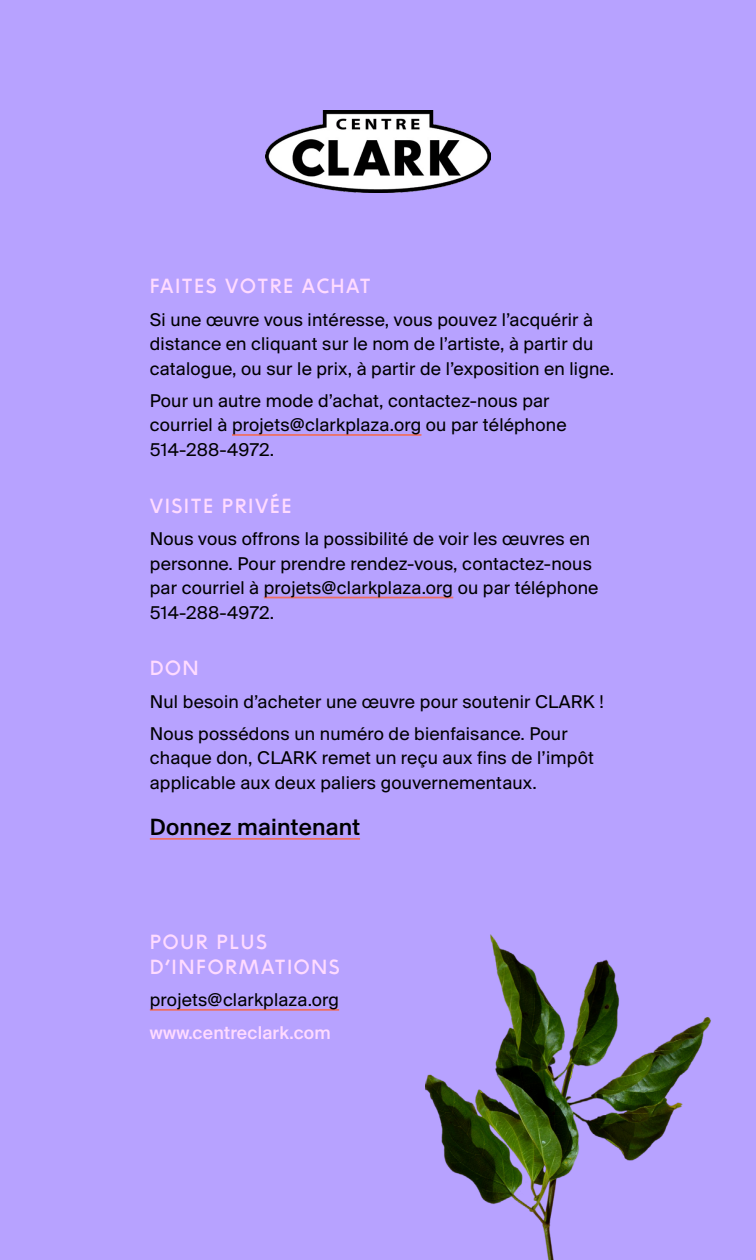
<style>
.page{position:relative;width:756px;height:1260px;background:#b7a2ff}
.page>*{position:absolute;margin:0;border:0;box-sizing:border-box;transform-origin:0 0}
.t1{font:500 24.5px "Suisse BP Intl";letter-spacing:.01em;color:#000}
.t2{font:21px "ZIGZAG Not Rounded";letter-spacing:.07em;color:#ffdbff}
.t3{font:19.25px/24.5px "Suisse BP Intl";letter-spacing:.01em;color:#000}
.t4{font:500 19.25px "Suisse BP Intl";letter-spacing:.01em;color:#ffdbff}
</style>
<div class="page">
<img style="left:266px;top:110px;width:224px;height:82px">
<hr style="left:232px;top:434px;width:189px;height:2px;background:#ee6f60">
<hr style="left:264px;top:597px;width:189px;height:1px;background:#ee6f60">
<hr style="left:150px;top:838px;width:210px;height:2px;background:#ee6f60">
<hr style="left:150px;top:1009px;width:189px;height:2px;background:#ee6f60">
<img style="left:425px;top:935px;width:286px;height:325px">
<p class="t2" style="left:150px;top:274px;width:222px">FAITES VOTRE ACHAT</p>
<p class="t3" style="left:150px;top:307px;width:466px">Si une œuvre vous intéresse, vous pouvez l’acquérir à distance en cliquant sur le nom de l’artiste, à partir du catalogue, ou sur le prix, à partir de l’exposition en ligne.</p>
<p class="t3" style="left:150px;top:388px;width:418px">Pour un autre mode d’achat, contactez-nous par courriel à projets@clarkplaza.org ou par téléphone<br>514-288-4972.</p>
<p class="t2" style="left:150px;top:493px;width:12px">VISITE</p>
<p class="t2" style="left:222px;top:493px;width:13px">PRIVÉE</p>
<p class="t3" style="left:150px;top:526px;width:450px">Nous vous offrons la possibilité de voir les œuvres en personne. Pour prendre rendez-vous, contactez-nous par courriel à projets@clarkplaza.org ou par téléphone 514-288-4972.</p>
<p class="t2" style="left:150px;top:656px;width:32px">DON</p>
<p class="t3" style="left:150px;top:685px;width:455px;line-height:32.4px">Nul besoin d’acheter une œuvre pour soutenir CLARK !<br>Nous possédons un numéro de bienfaisance. Pour</p>
<p class="t3" style="left:150px;top:745px;width:446px">chaque don, CLARK remet un reçu aux fins de l’impôt applicable aux deux paliers gouvernementaux.</p>
<p class="t1" style="left:150px;top:813px;width:212px">Donnez maintenant</p>
<p class="t2" style="left:150px;top:929px;width:16px">POUR</p>
<p class="t2" style="left:216px;top:929px;width:38px">PLUS</p>
<p class="t2" style="left:150px;top:955px;width:36px">D’INFOR</p>
<p class="t2" style="left:239px;top:955px;width:37px">MATIONS</p>
<p class="t3" style="left:150px;top:987px;width:191px">projets@clarkplaza.org</p>
<p class="t4" style="left:150px;top:1021px;width:182px">www.centreclark.com</p>
</div>
